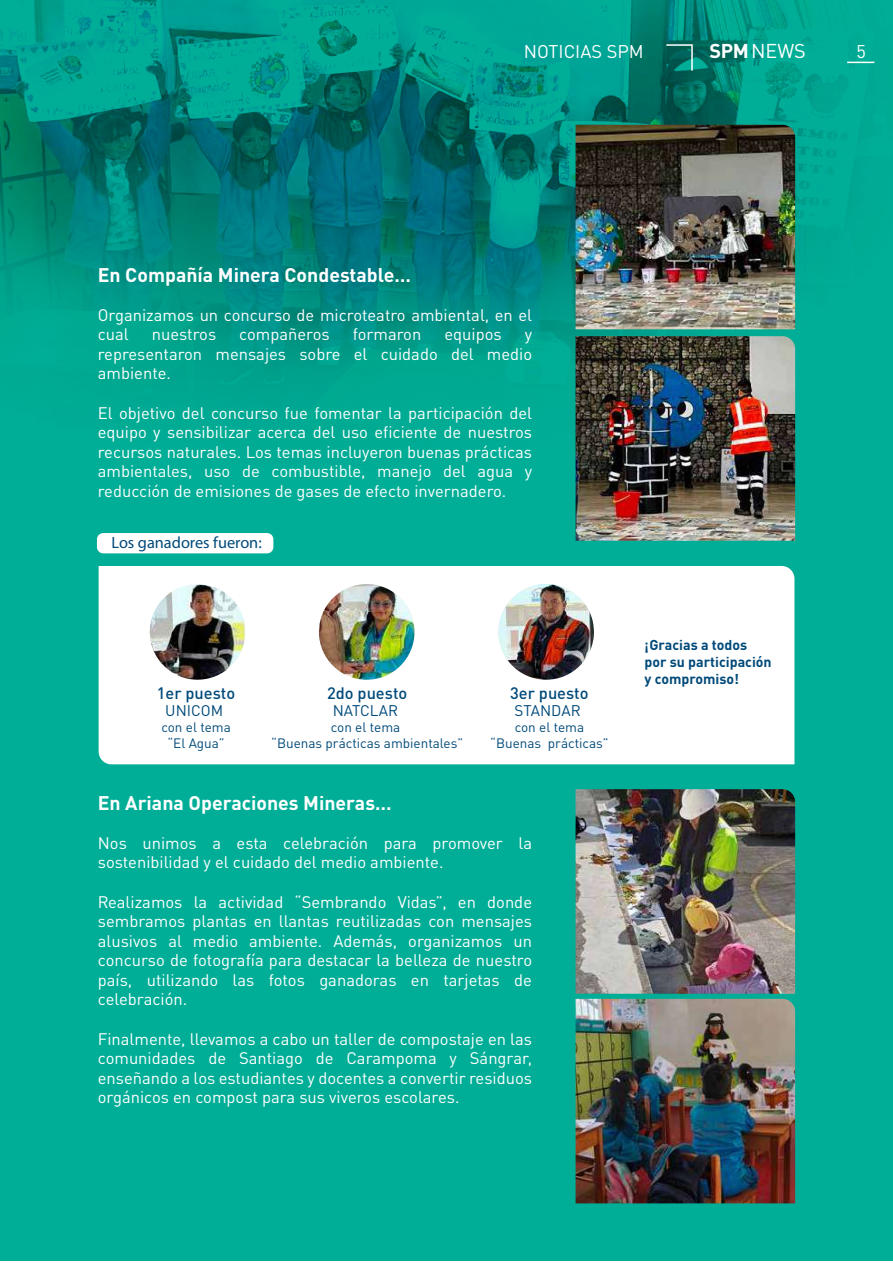
<style>
.page{position:relative;width:893px;height:1263px;background:#fff}
.page>*{position:absolute;margin:0;border:0;box-sizing:border-box;transform-origin:0 0}
.t1{font:19.8px "DIN";color:#fff}
.t2{font:700 19.5px "DIN Pro";color:#fff}
.t3{font:18.15px "DIN Pro";color:#fff}
.t4{font:16.5px/19.5px "DIN Pro";color:#fff;text-align:justify}
.t5{font:500 16.35px "DIN";color:#004a7a}
.t6{font:16.35px "Myriad Pro";color:#004a7a}
.t7{font:15.3px "DIN";color:#004a7a}
.t8{font:700 14.1px/16.6px "DIN Pro";color:#004a7a}
.t9{font:13.5px/16.4px "DIN";color:#004a7a;text-align:center}
.s1{font-family:"DIN Pro";font-weight:700}
</style>
<div class="page">
<div style="left:0;top:0;width:893px;height:1261px;background:#00ae97"></div>
<img style="left:0;top:0;width:875px;height:534px">
<img style="left:576px;top:125px;width:219px;height:204px">
<img style="left:576px;top:336px;width:219px;height:205px">
<img style="left:576px;top:789px;width:219px;height:205px">
<img style="left:576px;top:999px;width:219px;height:204px">
<svg style="left:665px;top:44px;width:28px;height:28px"></svg>
<svg style="left:847px;top:62px;width:27px;height:1px"></svg>
<div style="left:99px;top:566px;width:695px;height:198px;background:#fff"></div>
<div style="left:97px;top:533px;width:176px;height:20px;background:#fff;border-radius:6px"></div>
<img style="left:150px;top:584px;width:95px;height:96px;border-radius:48px">
<img style="left:319px;top:584px;width:95px;height:96px;border-radius:48px">
<img style="left:498px;top:584px;width:96px;height:96px;border-radius:48px">
<p class="t3" style="left:524px;top:37px;width:121px">NOTICIAS SPM</p>
<p class="t1" style="left:710px;top:38px;width:98px"><span class="s1">SPM</span>NEWS</p>
<p class="t3" style="left:856px;top:37px;width:11px">5</p>
<p class="t2" style="left:98px;top:258px;width:315px">En Compañía Minera Condestable…</p>
<p class="t4" style="left:98px;top:303px;width:436px">Organizamos un concurso de microteatro ambiental, en el cual</p>
<p class="t4" style="left:152px;top:323px;width:66px">nuestros</p>
<p class="t4" style="left:239px;top:323px;width:92px">compañeros</p>
<p class="t4" style="left:353px;top:323px;width:70px">formaron</p>
<p class="t4" style="left:444px;top:323px;width:59px">equipos</p>
<p class="t4" style="left:98px;top:323px;width:436px;text-indent:427px">y representaron mensajes sobre el cuidado del medio ambiente.</p>
<p class="t4" style="left:98px;top:401px;width:436px">El objetivo del concurso fue fomentar la participación del equipo y sensibilizar acerca del uso eficiente de nuestros recursos naturales. Los temas incluyeron buenas prácticas ambientales, uso de combustible, manejo del agua y reducción de emisiones de gases de efecto invernadero.</p>
<p class="t6" style="left:112px;top:532px;width:152px">Los ganadores fueron:</p>
<p class="t5" style="left:157px;top:683px;width:80px">1er puesto</p>
<p class="t7" style="left:165px;top:700px;width:59px">UNICOM</p>
<p class="t9" style="left:161px;top:719px;width:71px">con el tema “El Agua”</p>
<p class="t5" style="left:327px;top:683px;width:82px">2do puesto</p>
<p class="t7" style="left:333px;top:700px;width:67px">NATCLAR</p>
<p class="t9" style="left:271px;top:719px;width:193px">con el tema<br>“Buenas prácticas ambientales”</p>
<p class="t5" style="left:510px;top:683px;width:80px">3er puesto</p>
<p class="t7" style="left:514px;top:700px;width:68px">STANDAR</p>
<p class="t9" style="left:490px;top:719px;width:120px">con el tema “Buenas prácticas”</p>
<p class="t2" style="left:98px;top:786px;width:295px">En Ariana Operaciones Mineras…</p>
<p class="t4" style="left:98px;top:831px;width:436px">Nos unimos a esta celebración para promover la sostenibilidad y el cuidado del medio ambiente.</p>
<p class="t4" style="left:98px;top:890px;width:436px">Realizamos la actividad “Sembrando Vidas”, en donde sembramos plantas en llantas reutilizadas con mensajes alusivos al medio ambiente. Además, organizamos un concurso de fotografía para destacar la belleza de nuestro país, utilizando las fotos ganadoras en tarjetas de celebración.</p>
<p class="t4" style="left:98px;top:1027px;width:436px">Finalmente, llevamos a cabo un taller de compostaje en las comunidades de Santiago de Carampoma y Sángrar, enseñando a los estudiantes y docentes a convertir residuos orgánicos en compost para sus viveros escolares.</p>
<p class="t8" style="left:644px;top:635px;width:129px">¡Gracias a todos por su participación y compromiso!</p>
</div>
